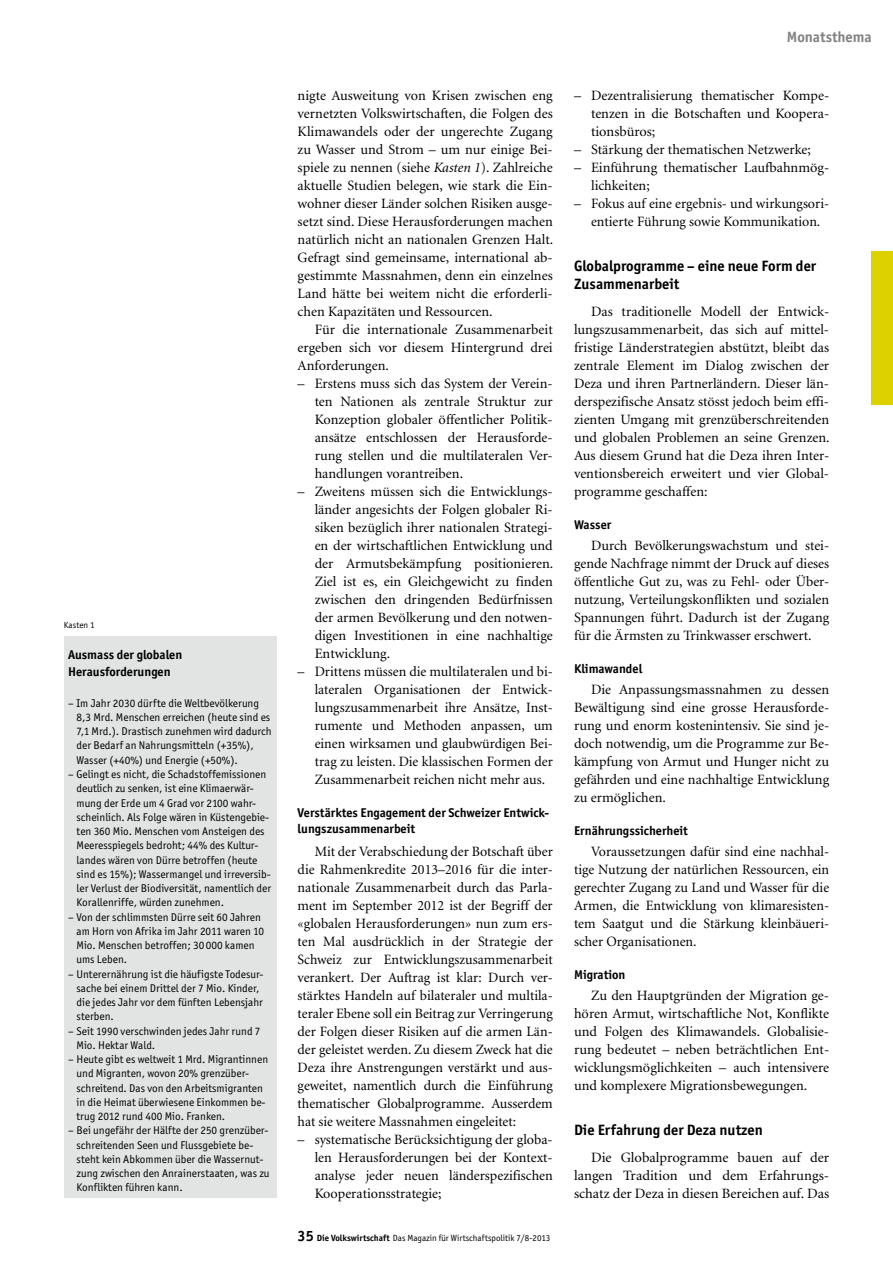
<style>
.page{position:relative;width:893px;height:1263px;background:#fff}
.page>*{position:absolute;margin:0;border:0;box-sizing:border-box;transform-origin:0 0}
.t1{font:700 15px/18px "Officina San ITC";color:#000}
.t2{font:700 15px "Officina San ITC";color:#818181}
.t3{font:14.25px/18px "Minion";color:#000;text-align:justify}
.t4{font:700 12.75px/16.5px "Officina San ITC";color:#000}
.t5{font:11.25px/14.2px "Officina San ITC";color:#000}
.t6{font:9px "Officina San ITC";color:#000}
.s1{font-style:italic}
.s2{font-weight:700;font-size:15px}
.s3{font-weight:700}
</style>
<div class="page">
<div style="left:872px;top:252px;width:21px;height:153px;background:#ddd200"></div>
<div style="left:64px;top:636px;width:212px;height:561px;background:#e2e3e3"></div>
<p class="t6" style="left:64px;top:620px;width:32px">Kasten 1</p>
<p class="t4" style="left:68px;top:647px;width:116px">Ausmass der globalen<br>Herausforderungen</p>
<p class="t5" style="left:77px;top:696px;width:197px;text-indent:-9px">– Im Jahr 2030 dürfte die Weltbevölkerung 8,3 Mrd. Menschen erreichen (heute sind es 7,1 Mrd.). Drastisch zunehmen wird dadurch der Bedarf an Nahrungsmitteln (+35%), Wasser (+40%) und Energie (+50%).</p>
<p class="t5" style="left:77px;top:767px;width:196px;text-indent:-9px">– Gelingt es nicht, die Schadstoffemissionen deutlich zu senken, ist eine Klimaerwär&shy;mung der Erde um 4 Grad vor 2100 wahr&shy;scheinlich. Als Folge wären in Küstengebie&shy;ten 360 Mio. Menschen vom Ansteigen des Meeresspiegels bedroht; 44% des Kultur&shy;landes wären von Dürre betroffen (heute sind es 15%); Wassermangel und irreversib&shy;ler Verlust der Biodiversität, namentlich der Korallenriffe, würden zunehmen.</p>
<p class="t5" style="left:77px;top:909px;width:189px;text-indent:-9px">– Von der schlimmsten Dürre seit 60 Jahren am Horn von Afrika im Jahr 2011 waren 10<br>Mio. Menschen betroffen; 30 000 kamen ums Leben.</p>
<p class="t5" style="left:77px;top:966px;width:189px;text-indent:-9px">– Unterernährung ist die häufigste Todesur&shy;sache bei einem Drittel der 7 Mio. Kinder, die jedes Jahr vor dem fünften Lebensjahr sterben.</p>
<p class="t5" style="left:77px;top:1023px;width:186px;text-indent:-9px">– Seit 1990 verschwinden jedes Jahr rund 7<br>Mio. Hektar Wald.</p>
<p class="t5" style="left:77px;top:1052px;width:193px;text-indent:-9px">– Heute gibt es weltweit 1 Mrd. Migrantinnen und Migranten, wovon 20% grenzüber&shy;schreitend. Das von den Arbeitsmigranten in die Heimat überwiesene Einkommen be&shy;trug 2012 rund 400 Mio. Franken.</p>
<p class="t5" style="left:77px;top:1123px;width:195px;text-indent:-9px">– Bei ungefähr der Hälfte der 250 grenzüber&shy;schreitenden Seen und Flussgebiete be&shy;steht kein Abkommen über die Wassernut&shy;zung zwischen den Anrainerstaaten, was zu Konflikten führen kann.</p>
<p class="t3" style="left:298px;top:86px;width:257px">nigte Ausweitung von Krisen zwischen eng vernetzten Volkswirtschaften, die Folgen des Klimawandels oder der ungerechte Zugang zu Wasser und Strom – um nur einige Bei&shy;spiele zu nennen (siehe <span class="s1">Kasten 1</span>). Zahlreiche aktuelle Studien belegen, wie stark die Ein&shy;wohner dieser Länder solchen Risiken ausge&shy;setzt sind. Diese Herausforderungen machen natürlich nicht an nationalen Grenzen Halt.<br>Gefragt sind gemeinsame, international ab&shy;gestimmte Massnahmen, denn ein einzelnes Land hätte bei weitem nicht die erforderli&shy;chen Kapazitäten und Ressourcen.</p>
<p class="t3" style="left:298px;top:320px;width:257px;text-indent:17px">Für die internationale Zusammenarbeit ergeben sich vor diesem Hintergrund drei Anforderungen.</p>
<p class="t3" style="left:315px;top:374px;width:240px;text-align:left;text-indent:-17px">– Erstens muss sich das System der Verein&shy;ten Nationen als zentrale Struktur zur Konzeption globaler öffentlicher Politik&shy;ansätze entschlossen der Herausforde&shy;rung stellen und die multilateralen Ver&shy;handlungen vorantreiben.</p>
<p class="t3" style="left:315px;top:482px;width:240px;text-indent:-17px">– Zweitens müssen sich die Entwicklungs&shy;länder angesichts der Folgen globaler Ri&shy;siken bezüglich ihrer nationalen Strategi&shy;en der wirtschaftlichen Entwicklung und der Armutsbekämpfung positionieren.<br>Ziel ist es, ein Gleichgewicht zu finden zwischen den dringenden Bedürfnissen der armen Bevölkerung und den notwen&shy;digen Investitionen in eine nachhaltige Entwicklung.</p>
<p class="t3" style="left:315px;top:662px;width:240px;text-indent:-17px">– Drittens müssen die multilateralen und bi&shy;lateralen Organisationen der Entwick&shy;lungszusammenarbeit ihre Ansätze, Inst&shy;rumente und Methoden anpassen, um einen wirksamen und glaubwürdigen Bei&shy;trag zu leisten. Die klassischen Formen der Zusammenarbeit reichen nicht mehr aus.</p>
<p class="t4" style="left:298px;top:804px;width:253px">Verstärktes Engagement der Schweizer Entwick&shy;lungszusammenarbeit</p>
<p class="t3" style="left:298px;top:842px;width:257px;text-indent:17px">Mit der Verabschiedung der Botschaft über die Rahmenkredite 2013–2016 für die inter&shy;nationale Zusammenarbeit durch das Parla&shy;ment im September 2012 ist der Begriff der «globalen Herausforderungen» nun zum ers&shy;ten Mal ausdrücklich in der Strategie der Schweiz zur Entwicklungszusammenarbeit verankert. Der Auftrag ist klar: Durch ver&shy;stärktes Handeln auf bilateraler und multila&shy;teraler Ebene soll ein Beitrag zur Verringerung der Folgen dieser Risiken auf die armen Län&shy;der geleistet werden. Zu diesem Zweck hat die Deza ihre Anstrengungen verstärkt und aus&shy;geweitet, namentlich durch die Einführung thematischer Globalprogramme. Ausserdem hat sie weitere Massnahmen eingeleitet:</p>
<p class="t3" style="left:315px;top:1130px;width:240px;text-indent:-17px">– systematische Berücksichtigung der globa&shy;len Herausforderungen bei der Kontext&shy;analyse jeder neuen länderspezifischen Kooperationsstrategie;</p>
<p class="t6" style="left:298px;top:1232px;width:254px"><span class="s2">35</span> <span class="s3">Die Volkswirtschaft</span> Das Magazin für Wirtschaftspolitik 7/8-2013</p>
<p class="t2" style="left:787px;top:27px;width:86px">Monatsthema</p>
<p class="t3" style="left:591px;top:86px;width:240px;text-align:left;text-indent:-17px">– Dezentralisierung thematischer Kompe&shy;tenzen in die Botschaften und Koopera&shy;tionsbüros;</p>
<p class="t3" style="left:574px;top:140px;width:238px">– Stärkung der thematischen Netzwerke;</p>
<p class="t3" style="left:591px;top:158px;width:240px;text-indent:-17px">– Einführung thematischer Laufbahnmög&shy;lichkeiten;</p>
<p class="t3" style="left:574px;top:194px;width:257px;text-align:center">– Fokus auf eine ergebnis- und wirkungsori&shy;entierte Führung sowie Kommunikation.</p>
<p class="t1" style="left:574px;top:256px;width:244px">Globalprogramme – eine neue Form der<br>Zusammenarbeit</p>
<p class="t3" style="left:574px;top:302px;width:257px;text-indent:17px">Das traditionelle Modell der Entwick&shy;lungszusammenarbeit, das sich auf mittel&shy;fristige Länderstrategien abstützt, bleibt das zentrale Element im Dialog zwischen der Deza und ihren Partnerländern. Dieser län&shy;derspezifische Ansatz stösst jedoch beim effi&shy;zienten Umgang mit grenzüberschreitenden und globalen Problemen an seine Grenzen.<br>Aus diesem Grund hat die Deza ihren Inter&shy;ventionsbereich erweitert und vier Global&shy;programme geschaffen:</p>
<p class="t4" style="left:574px;top:516px;width:39px">Wasser</p>
<p class="t3" style="left:574px;top:536px;width:257px;text-indent:17px">Durch Bevölkerungswachstum und stei&shy;gende Nachfrage nimmt der Druck auf dieses öffentliche Gut zu, was zu Fehl- oder Über&shy;nutzung, Verteilungskonflikten und sozialen Spannungen führt. Dadurch ist der Zugang für die Ärmsten zu Trinkwasser erschwert.</p>
<p class="t4" style="left:574px;top:660px;width:70px">Klimawandel</p>
<p class="t3" style="left:574px;top:680px;width:257px;text-indent:17px">Die Anpassungsmassnahmen zu dessen Bewältigung sind eine grosse Herausforde&shy;rung und enorm kostenintensiv. Sie sind je&shy;doch notwendig, um die Programme zur Be&shy;kämpfung von Armut und Hunger nicht zu gefährden und eine nachhaltige Entwicklung zu ermöglichen.</p>
<p class="t4" style="left:574px;top:822px;width:115px">Ernährungssicherheit</p>
<p class="t3" style="left:574px;top:842px;width:257px;text-indent:17px">Voraussetzungen dafür sind eine nachhal&shy;tige Nutzung der natürlichen Ressourcen, ein gerechter Zugang zu Land und Wasser für die Armen, die Entwicklung von klimaresisten&shy;tem Saatgut und die Stärkung kleinbäueri&shy;scher Organisationen.</p>
<p class="t4" style="left:574px;top:966px;width:53px">Migration</p>
<p class="t3" style="left:574px;top:986px;width:257px;text-indent:17px">Zu den Hauptgründen der Migration ge&shy;hören Armut, wirtschaftliche Not, Konflikte und Folgen des Klimawandels. Globalisie&shy;rung bedeutet – neben beträchtlichen Ent&shy;wicklungsmöglichkeiten – auch intensivere und komplexere Migrationsbewegungen.</p>
<p class="t1" style="left:574px;top:1120px;width:190px">Die Erfahrung der Deza nutzen</p>
<p class="t3" style="left:574px;top:1148px;width:257px;text-indent:17px">Die Globalprogramme bauen auf der langen Tradition und dem Erfahrungs&shy;schatz der Deza in diesen Bereichen auf. Das</p>
</div>
